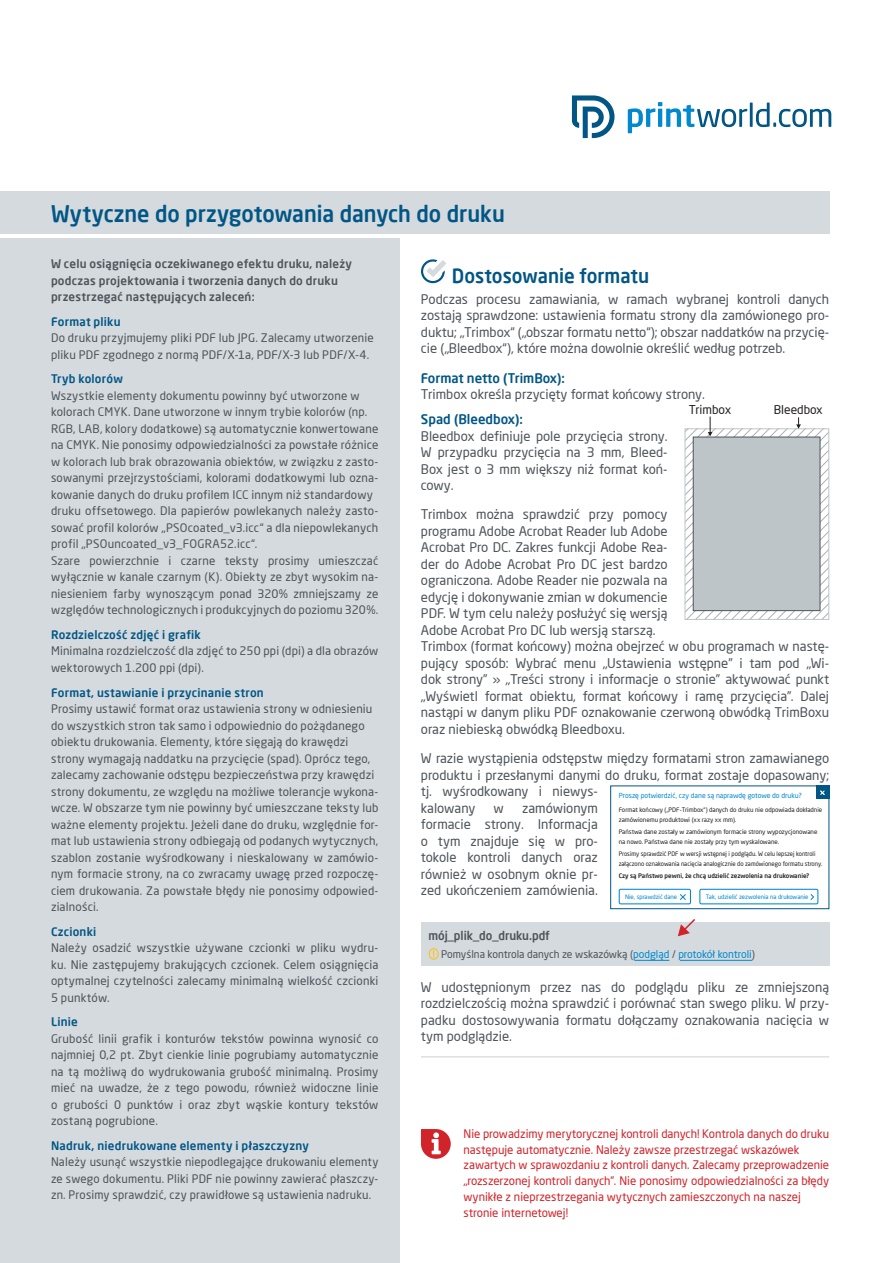
<style>
.page{position:relative;width:893px;height:1263px;background:#fff}
.page>*{position:absolute;margin:0;border:0;box-sizing:border-box;transform-origin:0 0}
.t1{font:500 22.5px "Neo Sans Pro";color:#015685;scale:.96 1}
.t2{font:500 19.5px "Neo Sans Pro";color:#015685;scale:.96 1}
.t3{font:13.2px/16.5px "Neo Sans Pro";color:#4d545a;text-align:justify}
.t4{font:500 13.2px "Neo Sans Pro";color:#015685}
.t5{font:500 12px "Neo Sans Pro";color:#4d545a;scale:.96 1}
.t6{font:12px "Neo Sans Pro";color:#231f20}
.t7{font:11.7px/16.5px "Neo Sans Pro";letter-spacing:.015em;color:#4d545a}
.t8{font:11.7px/15.8px "Neo Sans Pro";color:#d1232a}
.t9{font:500 11.7px "Neo Sans Pro";letter-spacing:.02em;color:#015685}
.t10{font:500 11.7px/16.5px "Neo Sans Pro";letter-spacing:.02em;color:#4d545a}
.t11{font:10.5px "Neo Sans Pro";color:#4d545a}
.t12{font:6.9px "Neo Sans Pro";color:#0089cf}
.t13{font:6.15px/9.4px "Neo Sans Pro";color:#231f20}
.t14{font:6.15px/9.4px "Neo Sans Pro";color:#231f20;scale:.96 1}
.t15{font:500 6.15px "Neo Sans Pro";color:#231f20}
.t16{font:6px "Neo Sans Pro";color:#0089cf}
.s1{color:#0089cf}
</style>
<div class="page">
<svg style="left:628px;top:102px;width:203px;height:31px"></svg>
<svg style="left:572px;top:96px;width:42px;height:42px"></svg>
<div style="left:0;top:191px;width:829px;height:43px;background:#d4dade"></div>
<svg style="left:421px;top:259px;width:25px;height:24px"></svg>
<div style="left:421px;top:922px;width:408px;height:44px;background:#d4dade"></div>
<hr style="left:421px;top:1056px;width:408px;height:1px;background:#dce0e3">
<div style="left:0;top:238px;width:400px;height:1025px;background:#d4dade"></div>
<div style="left:610px;top:786px;width:219px;height:123px;background:#fff;border:1px solid #015685"></div>
<div style="left:816px;top:786px;width:13px;height:13px;background:#015685"></div>
<svg style="left:820px;top:790px;width:5px;height:5px"></svg>
<div style="left:619px;top:889px;width:72px;height:15px;border:1px solid #0089cf"></div>
<div style="left:699px;top:889px;width:119px;height:15px;border:1px solid #0089cf"></div>
<svg style="left:680px;top:894px;width:6px;height:6px"></svg>
<svg style="left:810px;top:894px;width:4px;height:6px"></svg>
<svg style="left:685px;top:416px;width:144px;height:203px"></svg>
<svg style="left:678px;top:919px;width:17px;height:17px"></svg>
<svg style="left:421px;top:1129px;width:30px;height:30px"></svg>
<div style="left:429px;top:948px;width:10px;height:12px;border:1px solid #fec210;border-radius:50%"></div>
<hr style="left:634px;top:960px;width:35px;height:1px;background:#0089cf">
<hr style="left:680px;top:960px;width:72px;height:1px;background:#0089cf">
<h1 class="t1" style="left:51px;top:200px;width:474px">Wytyczne do przygotowania danych do druku</h1>
<p class="t10" style="left:51px;top:255px;width:303px">W celu osiągnięcia oczekiwanego efektu druku, należy podczas projektowania i tworzenia danych do druku przestrzegać następujących zaleceń:</p>
<p class="t9" style="left:51px;top:314px;width:71px">Format pliku</p>
<p class="t7" style="left:51px;top:330px;width:324px">Do druku przyjmujemy pliki PDF lub JPG. Zalecamy utworzenie pliku PDF zgodnego z normą PDF/X-1a, PDF/X-3 lub PDF/X-4.</p>
<p class="t9" style="left:51px;top:372px;width:73px">Tryb kolorów</p>
<p class="t7" style="left:51px;top:387px;width:329px">Wszystkie elementy dokumentu powinny być utworzone w kolorach CMYK. Dane utworzone w innym trybie kolorów (np.<br>RGB, LAB, kolory dodatkowe) są automatycznie konwertowane na CMYK. Nie ponosimy odpowiedzialności za powstałe różnice w kolorach lub brak obrazowania obiektów, w związku z zasto&shy;sowanymi przejrzystościami, kolorami dodatkowymi lub ozna&shy;kowanie danych do druku profilem ICC innym niż standardowy druku offsetowego. Dla papierów powlekanych należy zasto&shy;sować profil kolorów „PSOcoated_v3.icc“ a dla niepowlekanych profil „PSOuncoated_v3_FOGRA52.icc“.<br>Szare powierzchnie i czarne teksty prosimy umieszczać wyłącznie w kanale czarnym (K). Obiekty ze zbyt wysokim na&shy;niesieniem farby wynoszącym ponad 320% zmniejszamy ze względów technologicznych i produkcyjnych do poziomu 320%.</p>
<p class="t9" style="left:51px;top:627px;width:151px">Rozdzielczość zdjęć i grafik</p>
<p class="t7" style="left:51px;top:643px;width:329px">Minimalna rozdzielczość dla zdjęć to 250 ppi (dpi) a dla obrazów wektorowych 1.200 ppi (dpi).</p>
<p class="t9" style="left:51px;top:685px;width:214px">Format, ustawianie i przycinanie stron</p>
<p class="t7" style="left:51px;top:700px;width:329px">Prosimy ustawić format oraz ustawienia strony w odniesieniu do wszystkich stron tak samo i odpowiednio do pożądanego obiektu drukowania. Elementy, które sięgają do krawędzi strony wymagają naddatku na przycięcie (spad). Oprócz tego, zalecamy zachowanie odstępu bezpieczeństwa przy krawędzi strony dokumentu, ze względu na możliwe tolerancje wykona&shy;wcze. W obszarze tym nie powinny być umieszczane teksty lub ważne elementy projektu. Jeżeli dane do druku, względnie for&shy;mat lub ustawienia strony odbiegają od podanych wytycznych, szablon zostanie wyśrodkowany i nieskalowany w zamówio&shy;nym formacie strony, na co zwracamy uwagę przed rozpoczę&shy;ciem drukowania. Za powstałe błędy nie ponosimy odpowied&shy;zialności.</p>
<p class="t9" style="left:51px;top:924px;width:47px">Czcionki</p>
<p class="t7" style="left:51px;top:939px;width:329px;text-align:justify">Należy osadzić wszystkie używane czcionki w pliku wydru&shy;ku. Nie zastępujemy brakujących czcionek. Celem osiągnięcia optymalnej czytelności zalecamy minimalną wielkość czcionki 5 punktów.</p>
<p class="t9" style="left:51px;top:1014px;width:28px">Linie</p>
<p class="t7" style="left:51px;top:1030px;width:329px;text-align:justify">Grubość linii grafik i konturów tekstów powinna wynosić co najmniej 0,2 pt. Zbyt cienkie linie pogrubiamy automatycznie na tą możliwą do wydrukowania grubość minimalną. Prosimy mieć na uwadze, że z tego powodu, również widoczne linie o grubości 0 punktów i oraz zbyt wąskie kontury tekstów zostaną pogrubione.</p>
<p class="t9" style="left:51px;top:1138px;width:259px">Nadruk, niedrukowane elementy i płaszczyzny</p>
<p class="t7" style="left:51px;top:1154px;width:329px;text-align:justify">Należy usunąć wszystkie niepodlegające drukowaniu elementy ze swego dokumentu. Pliki PDF nie powinny zawierać płaszczy&shy;zn. Prosimy sprawdzić, czy prawidłowe są ustawienia nadruku.</p>
<h2 class="t2" style="left:452px;top:264px;width:207px">Dostosowanie formatu</h2>
<p class="t3" style="left:421px;top:291px;width:410px">Podczas procesu zamawiania, w ramach wybranej kontroli danych zostają sprawdzone: ustawienia formatu strony dla zamówionego pro&shy;duktu; „Trimbox“ („obszar formatu netto“); obszar naddatków na przycię&shy;cie („Bleedbox“), które można dowolnie określić według potrzeb.</p>
<p class="t4" style="left:421px;top:369px;width:145px">Format netto (TrimBox):</p>
<p class="t3" style="left:421px;top:386px;width:286px">Trimbox określa przycięty format końcowy strony.</p>
<p class="t4" style="left:421px;top:411px;width:103px">Spad (Bleedbox):</p>
<p class="t3" style="left:421px;top:427px;width:248px">Bleedbox definiuje pole przycięcia strony.<br>W przypadku przycięcia na 3 mm, Bleed-Box jest o 3 mm większy niż format koń&shy;cowy.</p>
<p class="t3" style="left:421px;top:506px;width:410px;text-align:left">Trimbox można sprawdzić przy pomocy<br>programu Adobe Acrobat Reader lub Adobe<br>Acrobat Pro DC. Zakres funkcji Adobe Rea-<br>der do Adobe Acrobat Pro DC jest bardzo<br>ograniczona. Adobe Reader nie pozwala na<br>edycję i dokonywanie zmian w dokumencie<br>PDF. W tym celu należy posłużyć się wersją<br>Adobe Acrobat Pro DC lub wersją starszą.<br>Trimbox (format końcowy) można obejrzeć w obu programach w nastę&shy;pujący sposób: Wybrać menu „Ustawienia wstępne” i tam pod „Wi&shy;dok strony” » „Treści strony i informacje o stronie” aktywować punkt „Wyświetl format obiektu, format końcowy i ramę przycięcia”. Dalej nastąpi w danym pliku PDF oznakowanie czerwoną obwódką TrimBoxu oraz niebieską obwódką Bleedboxu.</p>
<p class="t3" style="left:421px;top:750px;width:410px;text-align:left">W razie wystąpienia odstępstw między formatami stron zamawianego produktu i przesłanymi danymi do druku, format zostaje dopasowany; tj. wyśrodkowany i niewys-<br>kalowany</p>
<p class="t6" style="left:689px;top:403px;width:44px">Trimbox</p>
<p class="t6" style="left:774px;top:403px;width:51px">Bleedbox</p>
<p class="t12" style="left:619px;top:792px;width:185px">Proszę potwierdzić, czy dane są naprawdę gotowe do druku?</p>
<p class="t13" style="left:619px;top:805px;width:205px">Format końcowy („PDF-Trimbox“) danych do druku nie odpowiada dokładnie zamówionemu produktowi (xx razy xx mm).</p>
<p class="t13" style="left:619px;top:827px;width:200px">Państwa dane zostały w zamówionym formacie strony wypozycjonowane na nowo. Państwa dane nie zostały przy tym wyskalowane.</p>
<p class="t14" style="left:619px;top:849px;width:214px">Prosimy sprawdzić PDF w wersji wstępnej i podglądu. W celu lepszej kontroli załączono oznakowania nacięcia analogicznie do zamówionego formatu strony.</p>
<p class="t15" style="left:619px;top:872px;width:192px">Czy są Państwo pewni, że chcą udzielić zezwolenia na drukowanie?</p>
<p class="t3" style="left:421px;top:799px;width:178px;text-indent:101px">zamówionym formacie strony. Informacja o tym znajduje się w pro&shy;tokole kontroli danych oraz również w osobnym oknie pr&shy;zed ukończeniem zamówienia.</p>
<p class="t3" style="left:494px;top:799px;width:12px">w</p>
<p class="t16" style="left:625px;top:893px;width:54px">Nie, sprawdzić dane</p>
<p class="t16" style="left:706px;top:893px;width:104px">Tak, udzielić zezwolenia na drukowanie</p>
<p class="t5" style="left:428px;top:928px;width:128px">mój_plik_do_druku.pdf</p>
<p class="t11" style="left:441px;top:947px;width:315px">Pomyślna kontrola danych ze wskazówką (<span class="s1">podgląd</span> / <span class="s1">protokół kontroli</span>)</p>
<p class="t3" style="left:421px;top:978px;width:410px">W udostępnionym przez nas do podglądu pliku ze zmniejszoną rozdzielczością można sprawdzić i porównać stan swego pliku. W przy&shy;padku dostosowywania formatu dołączamy oznakowania nacięcia w tym podglądzie.</p>
<p class="t8" style="left:463px;top:1125px;width:367px">Nie prowadzimy merytorycznej kontroli danych! Kontrola danych do druku następuje automatycznie. Należy zawsze przestrzegać wskazówek zawartych w sprawozdaniu z kontroli danych. Zalecamy przeprowadzenie „rozszerzonej kontroli danych”. Nie ponosimy odpowiedzialności za błędy wynikłe z nieprzestrzegania wytycznych zamieszczonych na naszej stronie internetowej!</p>
</div>
